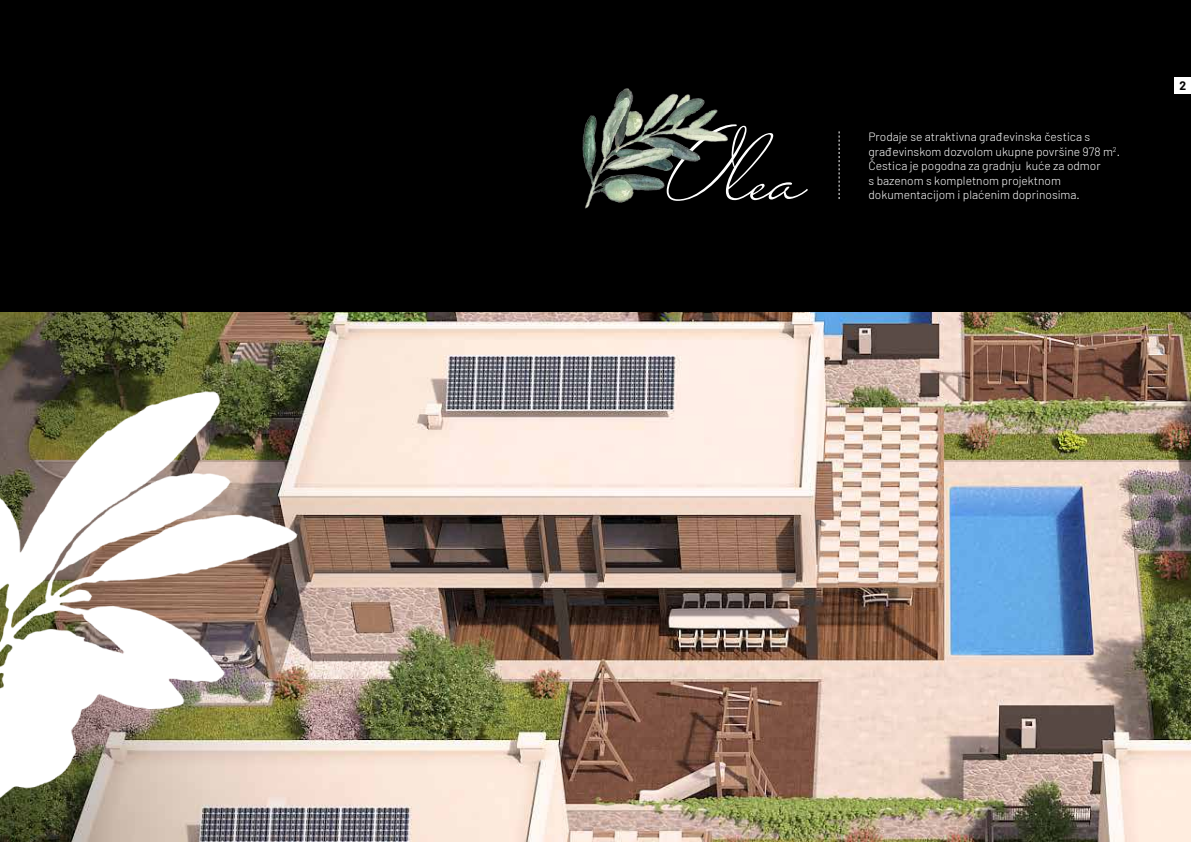
<style>
.page{position:relative;width:1191px;height:842px;background:#fff}
.page>*{position:absolute;margin:0;border:0;box-sizing:border-box;transform-origin:0 0}
.t1{font:104px "Mr Sheffield";color:#fff}
.t2{font:300 12px/14.4px "Barlow";color:#fff}
.t3{font:700 12px "Barlow";color:#000}
</style>
<div class="page">
<img style="left:369px;top:312px;width:822px;height:530px">
<div style="left:0;top:0;width:1191px;height:312px;background:#000"></div>
<img style="left:0;top:312px;width:369px;height:530px">
<svg style="left:839px;top:131px;width:1px;height:68px"></svg>
<div style="left:1174px;top:77px;width:17px;height:17px;background:#fff"></div>
<img style="left:582px;top:88px;width:146px;height:121px">
<h1 class="t1" style="left:667px;top:102px;width:142px">Olea</h1>
<p class="t2" style="left:868px;top:130px;width:253px">Prodaje se atraktivna građevinska čestica s građevinskom dozvolom ukupne površine 978 m<sup>2</sup>.<br>Čestica je pogodna za gradnju kuće za odmor<br>s bazenom s kompletnom projektnom dokumentacijom i plaćenim doprinosima.</p>
<p class="t3" style="left:1179px;top:78px;width:8px">2</p>
</div>
